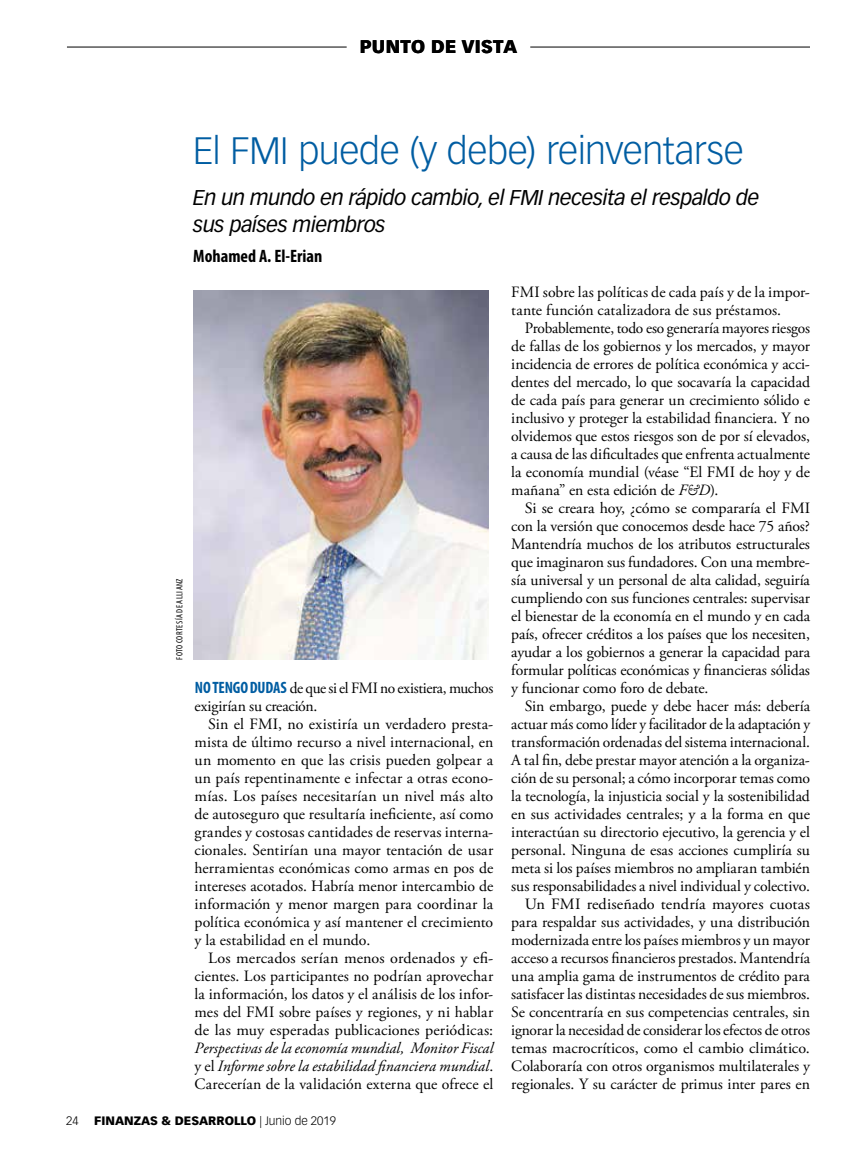
<style>
.page{position:relative;width:864px;height:1161px;background:#fff}
.page>*{position:absolute;margin:0;border:0;box-sizing:border-box;transform-origin:0 0}
.t1{font:300 37.5px "Vectora LT Std";letter-spacing:-.01em;color:#005da2}
.t2{font:italic 21px/27px "Vectora LT Std";letter-spacing:-.02em;color:#000}
.t3{font:700 condensed 18px "Myriad Pro";color:#000}
.t4{font:900 18px "Vectora LT Std";letter-spacing:.02em;color:#000}
.t5{font:15.75px/18px "Adobe Garamond Pro";letter-spacing:-.005em;color:#000;text-align:justify}
.t6{font:italic 15.75px/18px "Adobe Garamond Pro";color:#000;text-align:justify}
.t7{font:900 12px "Vectora LT Std";color:#000}
.t8{font:300 12px "Vectora LT Std";color:#000}
.t9{font:condensed 9px "Myriad Pro";letter-spacing:.035em;color:#000}
.s1{font-family:"Myriad Pro";font-weight:700;font-stretch:condensed;font-size:16.5px;color:#005da2}
.s2{font-style:normal}
.s3{font-style:italic}
.s4{font-weight:300}
</style>
<div class="page">
<hr style="left:67px;top:47px;width:280px;height:1px;background:#000">
<hr style="left:530px;top:47px;width:280px;height:1px;background:#000">
<img style="left:194px;top:291px;width:295px;height:369px">
<p class="t4" style="left:360px;top:35px;width:159px">PUNTO DE VISTA</p>
<p class="t9" style="left:175px;top:660px;width:83px;rotate:-90deg">FOTO CORTESÍA DE ALLIANZ</p>
<h1 class="t1" style="left:193px;top:129px;width:552px">El FMI puede (y debe) reinventarse</h1>
<h2 class="t2" style="left:193px;top:184px;width:568px">En un mundo en rápido cambio, el FMI necesita el respaldo de sus países miembros</h2>
<p class="t3" style="left:193px;top:246px;width:131px">Mohamed A. El-Erian</p>
<p class="t5" style="left:195px;top:680px;width:300px"><span class="s1">NO TENGO DUDAS</span> de que si el FMI no existiera, muchos exigirían su creación.</p>
<p class="t5" style="left:195px;top:716px;width:300px;text-indent:14px">Sin el FMI, no existiría un verdadero presta&shy;mista de último recurso a nivel internacional, en un momento en que las crisis pueden golpear a un país repentinamente e infectar a otras econo&shy;mías. Los países necesitarían un nivel más alto de autoseguro que resultaría ineficiente, así como grandes y costosas cantidades de reservas interna&shy;cionales. Sentirían una mayor tentación de usar herramientas económicas como armas en pos de intereses acotados. Habría menor intercambio de información y menor margen para coordinar la política económica y así mantener el crecimiento y la estabilidad en el mundo.</p>
<p class="t5" style="left:195px;top:950px;width:300px;text-indent:14px">Los mercados serían menos ordenados y efi&shy;cientes. Los participantes no podrían aprovechar la información, los datos y el análisis de los infor&shy;mes del FMI sobre países y regiones, y ni hablar de las muy esperadas publicaciones periódicas:</p>
<p class="t6" style="left:195px;top:1039px;width:300px">Perspectivas de la economía mundial, Monitor Fiscal <span class="s2">y el</span> Informe sobre la estabilidad financiera mundial<span class="s2">.<br>Carecerían de la validación externa que ofrece el</span></p>
<p class="t5" style="left:511px;top:284px;width:300px">FMI sobre las políticas de cada país y de la impor&shy;tante función catalizadora de sus préstamos.</p>
<p class="t5" style="left:511px;top:320px;width:300px;text-indent:14px">Probablemente, todo eso generaría mayores riesgos de fallas de los gobiernos y los mercados, y mayor incidencia de errores de política económica y acci&shy;dentes del mercado, lo que socavaría la capacidad de cada país para generar un crecimiento sólido e inclusivo y proteger la estabilidad financiera. Y no olvidemos que estos riesgos son de por sí elevados, a causa de las dificultades que enfrenta actualmente la economía mundial (véase “El FMI de hoy y de mañana” en esta edición de <span class="s3">F&amp;D</span>).</p>
<p class="t5" style="left:511px;top:500px;width:300px;text-indent:14px">Si se creara hoy, ¿cómo se compararía el FMI con la versión que conocemos desde hace 75 años?<br>Mantendría muchos de los atributos estructurales que imaginaron sus fundadores. Con una membre&shy;sía universal y un personal de alta calidad, seguiría cumpliendo con sus funciones centrales: supervisar el bienestar de la economía en el mundo y en cada país, ofrecer créditos a los países que los necesiten, ayudar a los gobiernos a generar la capacidad para formular políticas económicas y financieras sólidas y funcionar como foro de debate.</p>
<p class="t5" style="left:511px;top:698px;width:300px;text-align:right">Sin embargo, puede y debe hacer más: debería actuar más como líder y facilitador de la adaptación y transformación ordenadas del sistema internacional.<br>A tal fin, debe prestar mayor atención a la organiza&shy;ción de su personal; a cómo incorporar temas como la tecnología, la injusticia social y la sostenibilidad en sus actividades centrales; y a la forma en que interactúan su directorio ejecutivo, la gerencia y el personal. Ninguna de esas acciones cumpliría su meta si los países miembros no ampliaran también sus responsabilidades a nivel individual y colectivo.<br>Un FMI rediseñado tendría mayores cuotas para respaldar sus actividades, y una distribución modernizada entre los países miembros y un mayor acceso a recursos financieros prestados. Mantendría una amplia gama de instrumentos de crédito para satisfacer las distintas necesidades de sus miembros.<br>Se concentraría en sus competencias centrales, sin ignorar la necesidad de considerar los efectos de otros temas macrocríticos, como el cambio climático.<br>Colaboraría con otros organismos multilaterales y regionales. Y su carácter de primus inter pares en</p>
<p class="t8" style="left:66px;top:1114px;width:14px">24</p>
<p class="t7" style="left:94px;top:1113px;width:243px">FINANZAS &amp; DESARROLLO <span class="s4">| Junio de 2019</span></p>
</div>
